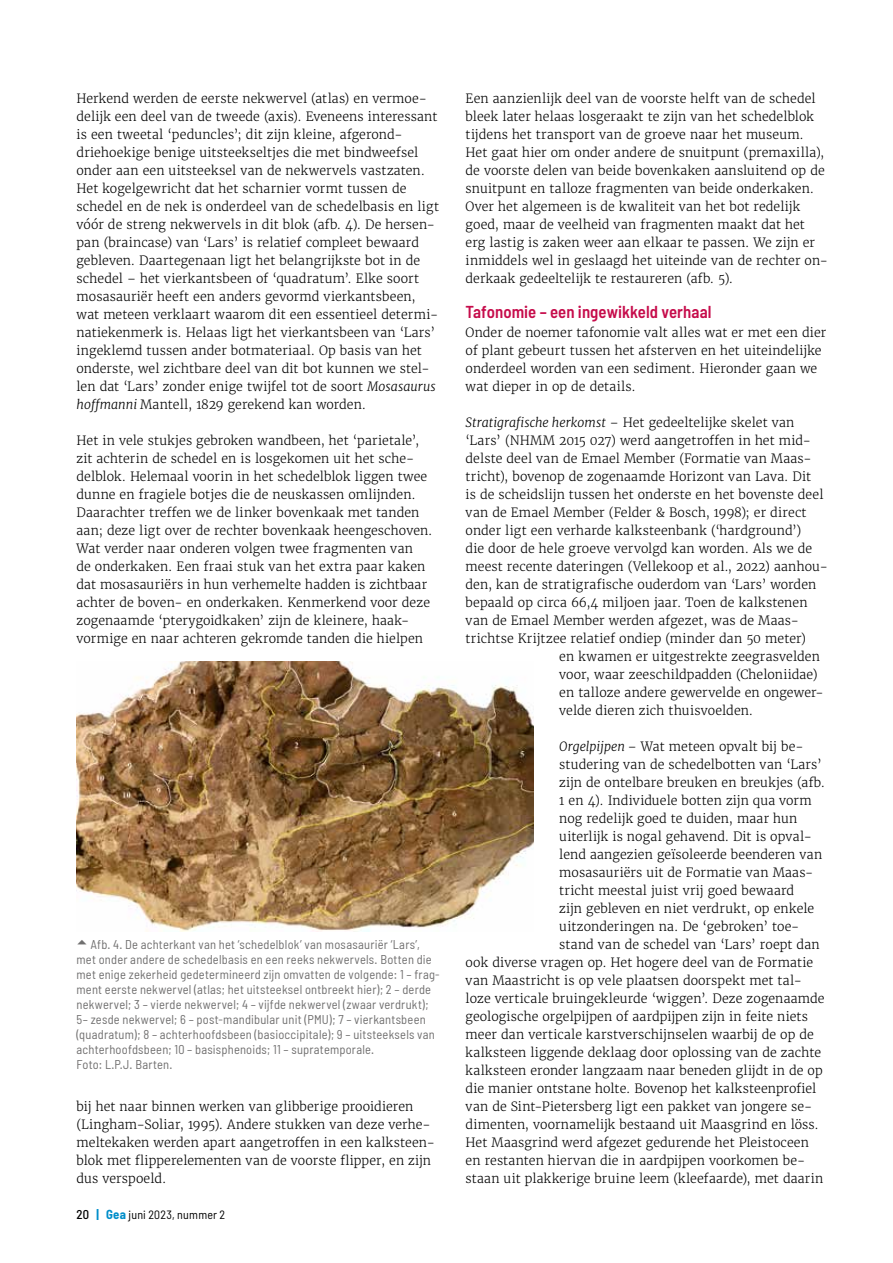
<style>
.page{position:relative;width:893px;height:1263px;background:#fff}
.page>*{position:absolute;margin:0;border:0;box-sizing:border-box;transform-origin:0 0}
.t1{font:600 semi-condensed 17.25px "Barlow";letter-spacing:.005em;color:#c60c4b}
.t2{font:300 12.75px/18px "Merriweather";letter-spacing:.01em;color:#000}
.t3{font:semi-condensed 12.75px/15px "Barlow";letter-spacing:.015em;color:#706f6f}
.t4{font:semi-condensed 12px "Barlow";letter-spacing:.02em;color:#000}
.s1{font-style:italic}
.s2{font-weight:500;font-size:12.75px}
.s3{font-weight:700;font-size:12.75px;color:#008eca}
</style>
<div class="page">
<img style="left:77px;top:661px;width:457px;height:270px">
<p class="t2" style="left:77px;top:90px;width:364px">Herkend werden de eerste nekwervel (atlas) en vermoe&shy;delijk een deel van de tweede (axis). Eveneens interessant is een tweetal ‘peduncles’; dit zijn kleine, afgerond&shy;driehoekige benige uitsteekseltjes die met bindweefsel onder aan een uitsteeksel van de nekwervels vastzaten.<br>Het kogelgewricht dat het scharnier vormt tussen de schedel en de nek is onderdeel van de schedelbasis en ligt vóór de streng nekwervels in dit blok (afb. 4). De hersen&shy;pan (braincase) van ‘Lars’ is relatief compleet bewaard gebleven. Daartegenaan ligt het belangrijkste bot in de schedel – het vierkantsbeen of ‘quadratum’. Elke soort mosasauriër heeft een anders gevormd vierkantsbeen, wat meteen verklaart waarom dit een essentieel determi&shy;natiekenmerk is. Helaas ligt het vierkantsbeen van ‘Lars’ ingeklemd tussen ander botmateriaal. Op basis van het onderste, wel zichtbare deel van dit bot kunnen we stel&shy;len dat ‘Lars’ zonder enige twijfel tot de soort <span class="s1">Mosasaurus hoffmanni</span> Mantell, 1829 gerekend kan worden.</p>
<p class="t2" style="left:77px;top:432px;width:357px">Het in vele stukjes gebroken wandbeen, het ‘parietale’, zit achterin de schedel en is losgekomen uit het sche&shy;delblok. Helemaal voorin in het schedelblok liggen twee dunne en fragiele botjes die de neuskassen omlijnden.<br>Daarachter treffen we de linker bovenkaak met tanden aan; deze ligt over de rechter bovenkaak heengeschoven.<br>Wat verder naar onderen volgen twee fragmenten van<br>de onderkaken. Een fraai stuk van het extra paar kaken dat mosasauriërs in hun verhemelte hadden is zichtbaar achter de boven- en onderkaken. Kenmerkend voor deze zogenaamde ‘pterygoidkaken’ zijn de kleinere, haak&shy;vormige en naar achteren gekromde tanden die hielpen</p>
<p class="t3" style="left:77px;top:937px;width:365px;text-indent:14px">Afb. 4. De achterkant van het ‘schedelblok’ van mosasauriër ‘Lars’, met onder andere de schedelbasis en een reeks nekwervels. Botten die met enige zekerheid gedetermineerd zijn omvatten de volgende: 1 – frag&shy;ment eerste nekwervel (atlas; het uitsteeksel ontbreekt hier); 2 – derde nekwervel; 3 – vierde nekwervel; 4 – vijfde nekwervel (zwaar verdrukt); 5– zesde nekwervel; 6 – post-mandibular unit (PMU); 7 – vierkantsbeen (quadratum); 8 – achterhoofdsbeen (basioccipitale); 9 – uitsteeksels van achterhoofdsbeen; 10 – basisphenoids; 11 – supratemporale.<br>Foto: L.P.J. Barten.</p>
<p class="t2" style="left:77px;top:1098px;width:360px">bij het naar binnen werken van glibberige prooidieren (Lingham-Soliar, 1995). Andere stukken van deze verhe&shy;meltekaken werden apart aangetroffen in een kalksteen&shy;blok met flipperelementen van de voorste flipper, en zijn dus verspoeld.</p>
<p class="t4" style="left:77px;top:1207px;width:150px"><span class="s2">20</span> <span class="s3">| Gea</span> juni 2023, nummer 2</p>
<p class="t2" style="left:466px;top:90px;width:364px">Een aanzienlijk deel van de voorste helft van de schedel bleek later helaas losgeraakt te zijn van het schedelblok tijdens het transport van de groeve naar het museum.<br>Het gaat hier om onder andere de snuitpunt (premaxilla), de voorste delen van beide bovenkaken aansluitend op de snuitpunt en talloze fragmenten van beide onderkaken.<br>Over het algemeen is de kwaliteit van het bot redelijk goed, maar de veelheid van fragmenten maakt dat het<br>erg lastig is zaken weer aan elkaar te passen. We zijn er inmiddels wel in geslaagd het uiteinde van de rechter on&shy;derkaak gedeeltelijk te restaureren (afb. 5).</p>
<h1 class="t1" style="left:466px;top:301px;width:247px">Tafonomie – een ingewikkeld verhaal</h1>
<p class="t2" style="left:466px;top:324px;width:362px">Onder de noemer tafonomie valt alles wat er met een dier of plant gebeurt tussen het afsterven en het uiteindelijke onderdeel worden van een sediment. Hieronder gaan we wat dieper in op de details.</p>
<p class="t2" style="left:466px;top:414px;width:330px"><span class="s1">Stratigrafische herkomst</span> – Het gedeeltelijke skelet van</p>
<p class="t2" style="left:466px;top:432px;width:347px">‘Lars’ (NHMM 2015 027) werd aangetroffen in het mid-</p>
<p class="t2" style="left:466px;top:450px;width:347px">delste deel van de Emael Member (Formatie van Maas-</p>
<p class="t2" style="left:466px;top:468px;width:347px">tricht), bovenop de zogenaamde Horizont van Lava. Dit</p>
<p class="t2" style="left:466px;top:486px;width:359px">is de scheidslijn tussen het onderste en het bovenste deel</p>
<p class="t2" style="left:466px;top:504px;width:342px">van de Emael Member (Felder &amp; Bosch, 1998); er direct</p>
<p class="t2" style="left:466px;top:522px;width:337px">onder ligt een verharde kalksteenbank (‘hardground’)</p>
<p class="t2" style="left:466px;top:540px;width:348px">die door de hele groeve vervolgd kan worden. Als we de</p>
<p class="t2" style="left:466px;top:558px;width:364px">meest recente dateringen (Vellekoop et al., 2022) aanhou-</p>
<p class="t2" style="left:466px;top:576px;width:352px">den, kan de stratigrafische ouderdom van ‘Lars’ worden</p>
<p class="t2" style="left:466px;top:594px;width:343px">bepaald op circa 66,4 miljoen jaar. Toen de kalkstenen</p>
<p class="t2" style="left:466px;top:612px;width:335px">van de Emael Member werden afgezet, was de Maas-</p>
<p class="t2" style="left:466px;top:630px;width:342px">trichtse Krijtzee relatief ondiep (minder dan 50 meter)</p>
<p class="t2" style="left:559px;top:648px;width:262px">en kwamen er uitgestrekte zeegrasvelden</p>
<p class="t2" style="left:559px;top:666px;width:260px">voor, waar zeeschildpadden (Cheloniidae)</p>
<p class="t2" style="left:559px;top:684px;width:266px">en talloze andere gewervelde en ongewer-</p>
<p class="t2" style="left:559px;top:702px;width:195px">velde dieren zich thuisvoelden.</p>
<p class="t2" style="left:559px;top:738px;width:246px"><span class="s1">Orgelpijpen</span> – Wat meteen opvalt bij be-</p>
<p class="t2" style="left:559px;top:756px;width:264px">studering van de schedelbotten van ‘Lars’</p>
<p class="t2" style="left:559px;top:774px;width:267px">zijn de ontelbare breuken en breukjes (afb.</p>
<p class="t2" style="left:559px;top:792px;width:254px">1 en 4). Individuele botten zijn qua vorm</p>
<p class="t2" style="left:559px;top:810px;width:240px">nog redelijk goed te duiden, maar hun</p>
<p class="t2" style="left:559px;top:828px;width:254px">uiterlijk is nogal gehavend. Dit is opval-</p>
<p class="t2" style="left:559px;top:846px;width:264px">lend aangezien geïsoleerde beenderen van</p>
<p class="t2" style="left:559px;top:864px;width:256px">mosasauriërs uit de Formatie van Maas-</p>
<p class="t2" style="left:559px;top:882px;width:236px">tricht meestal juist vrij goed bewaard</p>
<p class="t2" style="left:559px;top:900px;width:257px">zijn gebleven en niet verdrukt, op enkele</p>
<p class="t2" style="left:559px;top:918px;width:242px">uitzonderingen na. De ‘gebroken’ toe-</p>
<p class="t2" style="left:559px;top:936px;width:262px">stand van de schedel van ‘Lars’ roept dan</p>
<p class="t2" style="left:466px;top:954px;width:349px">ook diverse vragen op. Het hogere deel van de Formatie</p>
<p class="t2" style="left:466px;top:972px;width:338px">van Maastricht is op vele plaatsen doorspekt met tal-</p>
<p class="t2" style="left:466px;top:990px;width:360px">loze verticale bruingekleurde ‘wiggen’. Deze zogenaamde</p>
<p class="t2" style="left:466px;top:1008px;width:344px">geologische orgelpijpen of aardpijpen zijn in feite niets</p>
<p class="t2" style="left:466px;top:1026px;width:350px">meer dan verticale karstverschijnselen waarbij de op de</p>
<p class="t2" style="left:466px;top:1044px;width:357px">kalksteen liggende deklaag door oplossing van de zachte</p>
<p class="t2" style="left:466px;top:1062px;width:359px">kalksteen eronder langzaam naar beneden glijdt in de op</p>
<p class="t2" style="left:466px;top:1080px;width:352px">die manier ontstane holte. Bovenop het kalksteenprofiel</p>
<p class="t2" style="left:466px;top:1098px;width:348px">van de Sint-Pietersberg ligt een pakket van jongere se-</p>
<p class="t2" style="left:466px;top:1116px;width:355px">dimenten, voornamelijk bestaand uit Maasgrind en löss.</p>
<p class="t2" style="left:466px;top:1134px;width:345px">Het Maasgrind werd afgezet gedurende het Pleistoceen</p>
<p class="t2" style="left:466px;top:1152px;width:341px">en restanten hiervan die in aardpijpen voorkomen be-</p>
<p class="t2" style="left:466px;top:1170px;width:359px">staan uit plakkerige bruine leem (kleefaarde), met daarin</p>
</div>
